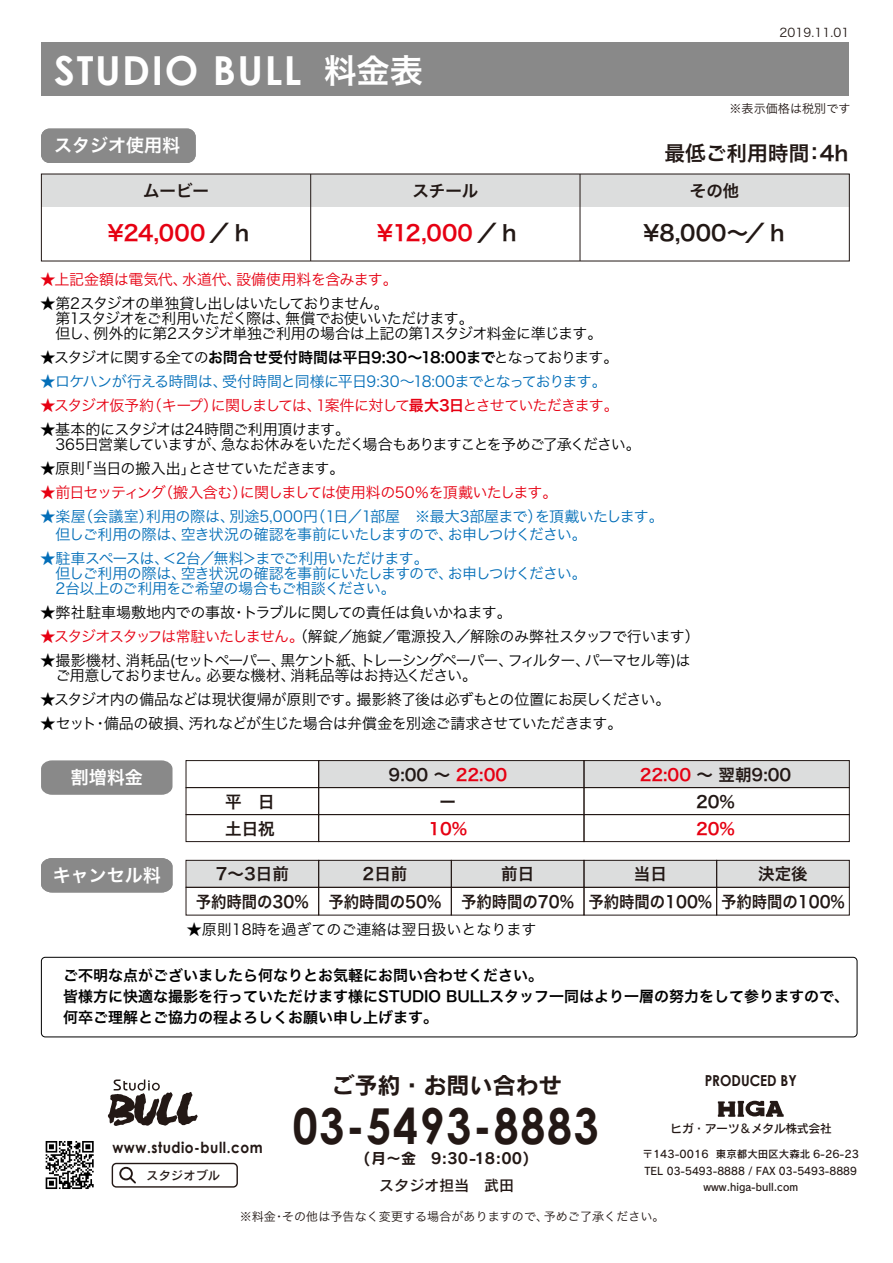
<style>
.page{position:relative;width:893px;height:1263px;background:#fff}
.page>*{position:absolute;margin:0;border:0;box-sizing:border-box;transform-origin:0 0}
.t1{font:700 49.65px "Century Gothic";letter-spacing:.04em;color:#231815;scale:.9 1}
.t2{font:700 40.05px "Century Gothic";letter-spacing:.04em;color:#fff}
.t3{font:33.15px "Hira Kaku Pro N W6";color:#fff}
.t4{font:23.1px "Rodin Pro B";color:#231815}
.t5{font:21.6px "Hira Kaku Pro N W6";letter-spacing:.01em;color:#e60012}
.t6{font:21.6px "Hira Kaku Pro N W6";color:#221815}
.t7{font:20.7px "Hira Kaku Pro N W6";color:#221815}
.t8{font:18px "Hira Kaku Pro N W6";color:#fff}
.t9{font:16.5px/27.3px "Hira Kaku Pro N W6";color:#221815}
.t10{font:16.5px "Hira Kaku Pro N W6";color:#e60012}
.t11{font:700 15.3px "Century Gothic";letter-spacing:.04em;color:#231815;scale:.9 1}
.t12{font:700 15.15px "Century Gothic";color:#231815;scale:.9 1}
.t13{font:15px/15px "Hira Kaku Pro N W3";letter-spacing:-.04em;color:#000}
.t14{font:15px/15px "Hira Kaku Pro N W3";letter-spacing:-.05em;color:#036eb8}
.t15{font:15px/21px "Hira Kaku Pro N W6";color:#000}
.t16{font:15px "Hira Kaku Pro N W3";letter-spacing:-.05em;color:#e60012}
.t17{font:15px/15px "Hira Kaku Pro N W3";letter-spacing:-.065em;color:#000}
.t18{font:15px "Hira Kaku Pro N W3";letter-spacing:-.02em;color:#000}
.t19{font:15px "Hira Kaku Pro N W3";letter-spacing:-.015em;color:#e60012}
.t20{font:15px "Hira Kaku Pro N W3";color:#000}
.t21{font:15px "Hira Kaku Pro N W3";letter-spacing:-.06em;color:#000}
.t22{font:15px "Rodin Pro B";color:#231815}
.t23{font:15px "Rodin Pro DB";color:#231815}
.t24{font:12px "Hira Kaku Pro N W3";letter-spacing:.01em;color:#221815}
.t25{font:12px "Rodin Pro DB";letter-spacing:-.04em;color:#231815}
.t26{font:10.5px/16.4px "Rodin Pro DB";color:#231815;text-align:center}
.s1{color:#221815}
.s2{font-family:"Hira Kaku Pro N W3"}
.s3{font-family:"Hira Kaku Pro N W6"}
.s4{color:#e60012}
</style>
<div class="page">
<div style="left:187px;top:860px;width:662px;height:27px;background:#dcdddd"></div>
<div style="left:311px;top:174px;width:269px;height:32px;background:#dcdddd"></div>
<div style="left:580px;top:174px;width:269px;height:32px;background:#dcdddd"></div>
<div style="left:41px;top:174px;width:270px;height:32px;background:#dcdddd"></div>
<div style="left:319px;top:760px;width:265px;height:27px;background:#dcdddd"></div>
<div style="left:584px;top:760px;width:265px;height:27px;background:#dcdddd"></div>
<div style="left:41px;top:43px;width:808px;height:53px;background:#898989"></div>
<div style="left:41px;top:129px;width:155px;height:34px;background:#898989;border-radius:9px"></div>
<svg style="left:41px;top:760px;width:132px;height:35px;background:#8d8d8d"></svg>
<hr style="left:310px;top:174px;width:1px;height:87px;background:#221815">
<hr style="left:580px;top:174px;width:1px;height:87px;background:#221815">
<div style="left:318px;top:760px;width:266px;height:28px;border:1px solid #231815"></div>
<div style="left:584px;top:760px;width:266px;height:28px;border:1px solid #231815"></div>
<div style="left:318px;top:787px;width:266px;height:28px;border:1px solid #231815"></div>
<div style="left:584px;top:787px;width:266px;height:28px;border:1px solid #231815"></div>
<div style="left:318px;top:814px;width:266px;height:28px;border:1px solid #231815"></div>
<div style="left:584px;top:814px;width:266px;height:28px;border:1px solid #231815"></div>
<div style="left:186px;top:814px;width:133px;height:28px;border:1px solid #231815"></div>
<div style="left:186px;top:760px;width:133px;height:28px;border:1px solid #221815"></div>
<div style="left:186px;top:860px;width:133px;height:28px;border:1px solid #231815"></div>
<div style="left:318px;top:860px;width:134px;height:28px;border:1px solid #231815"></div>
<div style="left:451px;top:860px;width:133px;height:28px;border:1px solid #231815"></div>
<div style="left:584px;top:860px;width:133px;height:28px;border:1px solid #231815"></div>
<div style="left:716px;top:860px;width:134px;height:28px;border:1px solid #231815"></div>
<div style="left:186px;top:887px;width:133px;height:28px;border:1px solid #231815"></div>
<div style="left:318px;top:887px;width:134px;height:28px;border:1px solid #231815"></div>
<div style="left:451px;top:887px;width:133px;height:28px;border:1px solid #231815"></div>
<div style="left:584px;top:887px;width:133px;height:28px;border:1px solid #231815"></div>
<div style="left:716px;top:887px;width:134px;height:28px;border:1px solid #231815"></div>
<div style="left:41px;top:858px;width:132px;height:34px;background:#898989"></div>
<div style="left:41px;top:957px;width:816px;height:80px;border:1px solid #000;border-radius:4px"></div>
<svg style="left:108px;top:1079px;width:90px;height:47px"></svg>
<svg style="left:718px;top:1101px;width:66px;height:16px"></svg>
<div style="left:112px;top:1163px;width:126px;height:24px;border:1px solid #231815;border-radius:4px"></div>
<div style="left:119px;top:1167px;width:14px;height:13px;border:2px solid #231815;border-radius:50%"></div>
<svg style="left:128px;top:1175px;width:8px;height:9px"></svg>
<svg style="left:46px;top:1141px;width:48px;height:48px"></svg>
<h2 class="t2" style="left:54px;top:45px;width:249px">STUDIO BULL</h2>
<p class="t8" style="left:54px;top:129px;width:127px">スタジオ使用料</p>
<p class="t9" style="left:143px;top:176px;width:67px">ムービー</p>
<h3 class="t3" style="left:323px;top:40px;width:101px">料金表</h3>
<p class="t24" style="left:780px;top:21px;width:71px">2019.11.01</p>
<p class="t24" style="left:729px;top:97px;width:122px">※表示価格は税別です</p>
<h3 class="t7" style="left:664px;top:134px;width:185px">最低ご利用時間：4h</h3>
<p class="t9" style="left:412px;top:176px;width:67px">スチール</p>
<p class="t9" style="left:690px;top:176px;width:51px">その他</p>
<h3 class="t5" style="left:108px;top:213px;width:143px">¥24,000<span class="s1">／ h</span></h3>
<h3 class="t5" style="left:377px;top:213px;width:141px">¥12,000<span class="s1">／ h</span></h3>
<h3 class="t6" style="left:643px;top:213px;width:143px">¥8,000～／ h</h3>
<p class="t19" style="left:40px;top:266px;width:359px">★上記金額は電気代、水道代、設備使用料を含みます。</p>
<p class="t13" style="left:40px;top:295px;width:563px">★第2スタジオの単独貸し出しはいたしておりません。<br>　第1スタジオをご利用いただく際は、無償でお使いいただけます。<br>　但し、例外的に第2スタジオ単独ご利用の場合は上記の第1スタジオ料金に準じます。</p>
<p class="t15" style="left:40px;top:346px;width:579px"><span class="s2">★スタジオに関する全ての</span>お問合せ受付時間は平日9:30～18:00まで<span class="s2">となっております。</span></p>
<p class="t14" style="left:40px;top:373px;width:568px">★ロケハンが行える時間は、受付時間と同様に平日9:30～18:00までとなっております。</p>
<p class="t16" style="left:40px;top:392px;width:580px">★スタジオ仮予約（キープ）に関しましては、1案件に対して<span class="s3">最大3日</span>とさせていただきます。</p>
<p class="t13" style="left:40px;top:421px;width:602px">★基本的にスタジオは24時間ご利用頂けます。<br>　365日営業していますが、急なお休みをいただく場合もありますことを予めご了承ください。</p>
<p class="t21" style="left:40px;top:455px;width:306px">★原則「当日の搬入出」とさせていただきます。</p>
<p class="t16" style="left:40px;top:479px;width:519px">★前日セッティング（搬入含む）に関しましては使用料の50％を頂戴いたします。</p>
<p class="t14" style="left:40px;top:506px;width:625px;line-height:18px">★楽屋（会議室）利用の際は、別途5,000円（1日／1部屋　※最大3部屋まで）を頂戴いたします。　但しご利用の際は、空き状況の確認を事前にいたしますので、お申しつけください。</p>
<p class="t14" style="left:40px;top:550px;width:548px">★駐車スペースは、＜2台／無料＞までご利用いただけます。<br>　但しご利用の際は、空き状況の確認を事前にいたしますので、お申しつけください。　2台以上のご利用をご希望の場合もご相談ください。</p>
<p class="t18" style="left:40px;top:599px;width:473px">★弊社駐車場敷地内での事故・トラブルに関しての責任は負いかねます。</p>
<p class="t13" style="left:40px;top:628px;width:661px"><span class="s4">★スタジオスタッフは常駐いたしません。</span>（解錠／施錠／電源投入／解除のみ弊社スタッフで行います）</p>
<p class="t17" style="left:40px;top:652px;width:651px">★撮影機材、消耗品(セットペーパー、黒ケント紙、トレーシングペーパー、フィルター、パーマセル等)は　ご用意しておりません。必要な機材、消耗品等はお持込ください。</p>
<p class="t13" style="left:40px;top:691px;width:631px">★スタジオ内の備品などは現状復帰が原則です。撮影終了後は必ずもとの位置にお戻しください。</p>
<p class="t13" style="left:40px;top:715px;width:583px">★セット・備品の破損、汚れなどが生じた場合は弁償金を別途ご請求させていただきます。</p>
<p class="t8" style="left:71px;top:761px;width:74px">割増料金</p>
<p class="t8" style="left:53px;top:859px;width:110px">キャンセル料</p>
<p class="t9" style="left:225px;top:787px;width:51px">平　日</p>
<p class="t9" style="left:389px;top:760px;width:120px">9:00 ～ <span class="s4">22:00</span></p>
<p class="t9" style="left:640px;top:760px;width:153px"><span class="s4">22:00</span> ～ 翌朝9:00</p>
<p class="t9" style="left:440px;top:787px;width:18px">ー</p>
<p class="t9" style="left:696px;top:787px;width:40px">20%</p>
<p class="t9" style="left:225px;top:815px;width:51px">土日祝</p>
<p class="t10" style="left:428px;top:814px;width:40px">10%</p>
<p class="t10" style="left:696px;top:814px;width:40px">20%</p>
<p class="t9" style="left:196px;top:860px;width:651px;text-indent:562px">決定後<br>予約時間の30% 予約時間の50% 予約時間の70% 予約時間の100% 予約時間の100%</p>
<p class="t9" style="left:216px;top:860px;width:74px">7～3日前</p>
<p class="t9" style="left:363px;top:860px;width:46px">2日前</p>
<p class="t9" style="left:501px;top:860px;width:34px">前日</p>
<p class="t9" style="left:634px;top:860px;width:34px">当日</p>
<p class="t20" style="left:187px;top:916px;width:351px">★原則18時を過ぎてのご連絡は翌日扱いとなります</p>
<p class="t15" style="left:63px;top:965px;width:787px">ご不明な点がございましたら何なりとお気軽にお問い合わせください。<br>皆様方に快適な撮影を行っていただけます様にSTUDIO BULLスタッフ一同はより一層の努力をして参りますので、何卒ご理解とご協力の程よろしくお願い申し上げます。</p>
<p class="t11" style="left:112px;top:1138px;width:169px">www.studio-bull.com</p>
<p class="t25" style="left:147px;top:1168px;width:75px">スタジオブル</p>
<h3 class="t4" style="left:331px;top:1070px;width:232px">ご予約・お問い合わせ</h3>
<h1 class="t1" style="left:293px;top:1095px;width:341px">03-5493-8883</h1>
<p class="t22" style="left:364px;top:1148px;width:167px">(月～金　9:30-18:00)</p>
<p class="t23" style="left:379px;top:1176px;width:136px">スタジオ担当　武田</p>
<p class="t12" style="left:705px;top:1071px;width:104px">PRODUCED BY</p>
<p class="t25" style="left:670px;top:1121px;width:163px">ヒガ・アーツ＆メタル株式会社</p>
<p class="t26" style="left:642px;top:1146px;width:218px">〒143-0016 東京都大田区大森北 6-26-23<br>TEL 03-5493-8888 / FAX 03-5493-8889 www.higa-bull.com</p>
<p class="t24" style="left:240px;top:1206px;width:426px">※料金・その他は予告なく変更する場合がありますので、予めご了承ください。</p>
</div>
